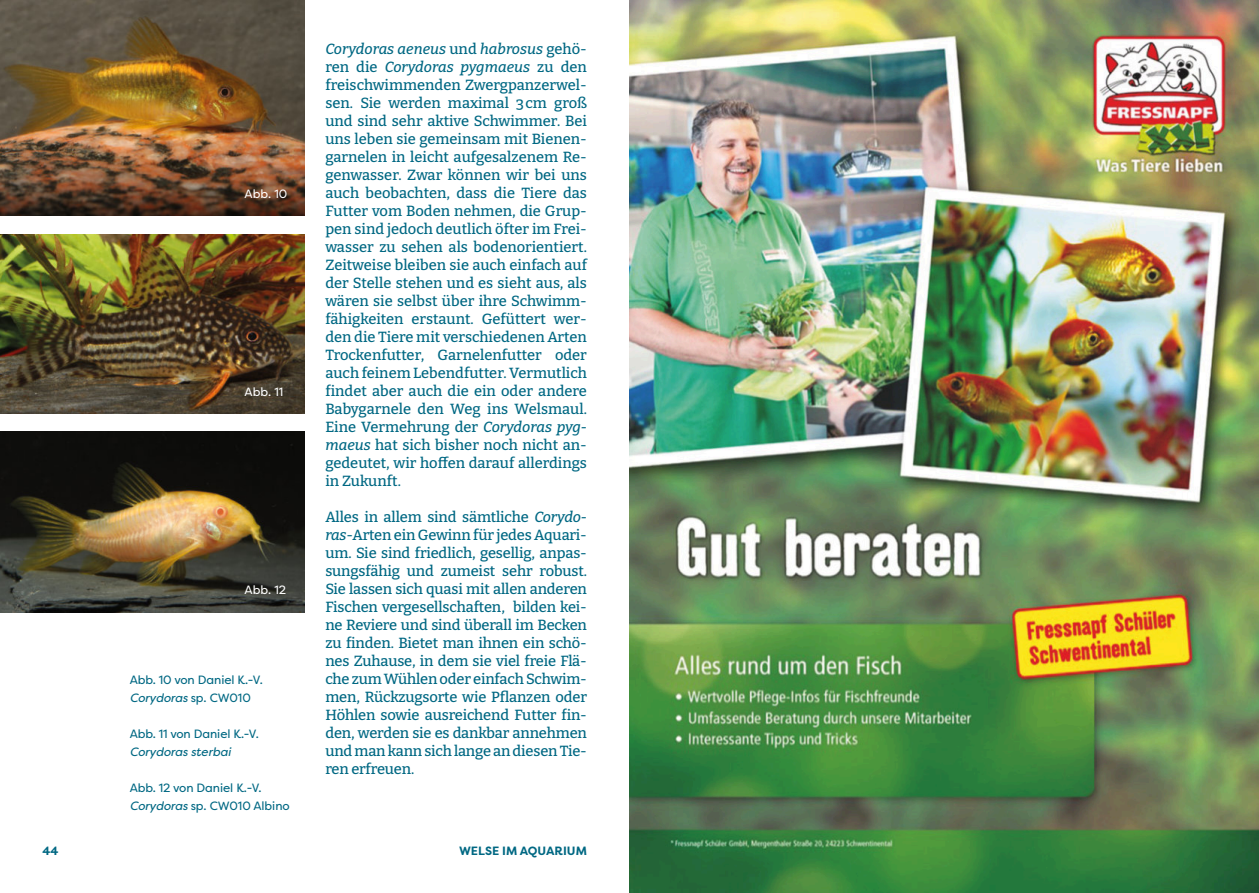
<style>
.page{position:relative;width:1259px;height:893px;background:#fff}
.page>*{position:absolute;margin:0;border:0;box-sizing:border-box;transform-origin:0 0}
.t1{font:500 14.7px/18px "Bitter";letter-spacing:-.01em;color:#006883;text-align:justify}
.t2{font:12px/18px "Filson Pro";letter-spacing:-.005em;color:#006883}
.t3{font:12px "Filson Pro";color:#fff}
.t4{font:700 12px "Filson Pro";color:#006883}
.t5{font:italic 12px "Filson Pro";letter-spacing:-.005em;color:#006883}
.s1{font-style:italic}
</style>
<div class="page">
<img style="left:629px;top:0;width:630px;height:893px">
<img style="left:0;top:235px;width:305px;height:179px">
<img style="left:0;top:0;width:305px;height:216px">
<img style="left:0;top:432px;width:304px;height:180px">
<p class="t3" style="left:244px;top:186px;width:44px">Abb. 10</p>
<p class="t3" style="left:244px;top:384px;width:40px">Abb. 11</p>
<p class="t3" style="left:244px;top:582px;width:43px">Abb. 12</p>
<p class="t2" style="left:130px;top:671px;width:135px">Abb. 10 von Daniel K.-V.<br><span class="s1">Corydoras</span> sp. CW010</p>
<p class="t2" style="left:130px;top:725px;width:131px">Abb. 11 von Daniel K.-V.</p>
<p class="t5" style="left:130px;top:745px;width:103px">Corydoras sterbai</p>
<p class="t2" style="left:130px;top:779px;width:161px">Abb. 12 von Daniel K.-V.<br><span class="s1">Corydoras</span> sp. CW010 Albino</p>
<p class="t1" style="left:325px;top:40px;width:263px"><span class="s1">Corydoras aeneus</span> und <span class="s1">habrosus</span> gehö&shy;ren die <span class="s1">Corydoras pygmaeus</span> zu den freischwimmenden Zwergpanzerwel&shy;sen. Sie werden maximal 3 cm groß und sind sehr aktive Schwimmer. Bei uns leben sie gemeinsam mit Bienen&shy;garnelen in leicht aufgesalzenem Re&shy;genwasser. Zwar können wir bei uns auch beobachten, dass die Tiere das Futter vom Boden nehmen, die Grup&shy;pen sind jedoch deutlich öfter im Frei&shy;wasser zu sehen als bodenorientiert.<br>Zeitweise bleiben sie auch einfach auf der Stelle stehen und es sieht aus, als wären sie selbst über ihre Schwimm&shy;fähigkeiten erstaunt. Gefüttert wer&shy;den die Tiere mit verschiedenen Arten Trockenfutter, Garnelenfutter oder auch feinem Lebendfutter. Vermutlich findet aber auch die ein oder andere Babygarnele den Weg ins Welsmaul.<br>Eine Vermehrung der <span class="s1">Corydoras pyg&shy;maeus</span> hat sich bisher noch nicht an&shy;gedeutet, wir hoffen darauf allerdings in Zukunft.</p>
<p class="t1" style="left:325px;top:508px;width:263px">Alles in allem sind sämtliche <span class="s1">Corydo&shy;ras</span>-Arten ein Gewinn für jedes Aquari&shy;um. Sie sind friedlich, gesellig, anpas&shy;sungsfähig und zumeist sehr robust.<br>Sie lassen sich quasi mit allen anderen Fischen vergesellschaften, bilden kei&shy;ne Reviere und sind überall im Becken zu finden. Bietet man ihnen ein schö&shy;nes Zuhause, in dem sie viel freie Flä&shy;che zum Wühlen oder einfach Schwim&shy;men, Rückzugsorte wie Pflanzen oder Höhlen sowie ausreichend Futter fin&shy;den, werden sie es dankbar annehmen und man kann sich lange an diesen Tie&shy;ren erfreuen.</p>
<p class="t4" style="left:43px;top:844px;width:17px">44</p>
<p class="t4" style="left:459px;top:844px;width:129px">WELSE IM AQUARIUM</p>
</div>
